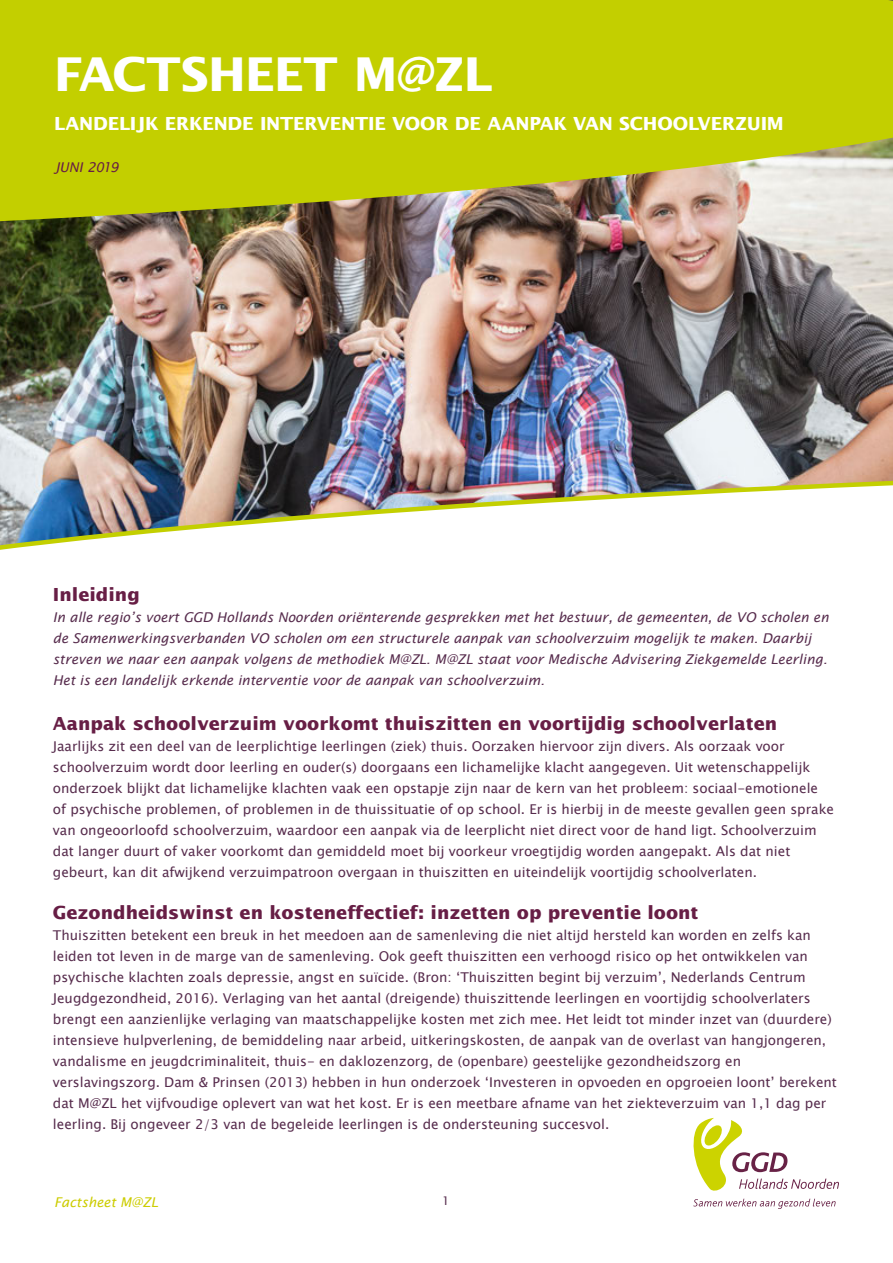
<style>
.page{position:relative;width:893px;height:1263px;background:#fff}
.page>*{position:absolute;margin:0;border:0;box-sizing:border-box;transform-origin:0 0}
.t1{font:700 46.5px "Lucida Sans";letter-spacing:-.02em;color:#fff}
.t2{font:700 18px "Lucida Sans";color:#671e45}
.t3{font:700 18px "Lucida Sans";letter-spacing:-.01em;color:#fff}
.t4{font:13.5px/21px "Lucida Sans Unicode";color:#572c4d}
.t5{font:italic 13.5px/21px "Lucida Sans";color:#572c4d}
.t6{font:italic 13.5px "Lucida Sans";color:#cc0}
.t7{font:italic 13.5px "Lucida Sans";letter-spacing:-.01em;color:#671e45}
.t8{font:12px "Lucida Sans Unicode";color:#572c4d}
</style>
<div class="page">
<svg style="left:693px;top:1118px;width:146px;height:91px"></svg>
<img style="left:0;top:251px;width:893px;height:208px">
<svg style="left:0;top:0;width:893px;height:251px;background:#bbbf21"></svg>
<img style="left:0;top:459px;width:893px;height:91px">
<h1 class="t1" style="left:54px;top:48px;width:440px">FACTSHEET M@ZL</h1>
<h2 class="t3" style="left:54px;top:113px;width:731px">LANDELIJK ERKENDE INTERVENTIE VOOR DE AANPAK VAN SCHOOLVERZUIM</h2>
<p class="t7" style="left:54px;top:159px;width:66px">JUNI 2019</p>
<h2 class="t2" style="left:53px;top:584px;width:89px">Inleiding</h2>
<p class="t5" style="left:53px;top:606px;width:777px">In alle regio’s voert GGD Hollands Noorden oriënterende gesprekken met het bestuur, de gemeenten, de VO scholen en de Samenwerkingsverbanden VO scholen om een structurele aanpak van schoolverzuim mogelijk te maken. Daarbij streven we naar een aanpak volgens de methodiek M@ZL. M@ZL staat voor Medische Advisering Ziekgemelde Leerling.<br>Het is een landelijk erkende interventie voor de aanpak van schoolverzuim.</p>
<h2 class="t2" style="left:53px;top:713px;width:726px">Aanpak schoolverzuim voorkomt thuiszitten en voortijdig schoolverlaten</h2>
<p class="t4" style="left:53px;top:735px;width:783px">Jaarlijks zit een deel van de leerplichtige leerlingen (ziek) thuis. Oorzaken hiervoor zijn divers. Als oorzaak voor schoolverzuim wordt door leerling en ouder(s) doorgaans een lichamelijke klacht aangegeven. Uit wetenschappelijk onderzoek blijkt dat lichamelijke klachten vaak een opstapje zijn naar de kern van het probleem: sociaal-emotionele of psychische problemen, of problemen in de thuissituatie of op school. Er is hierbij in de meeste gevallen geen sprake van ongeoorloofd schoolverzuim, waardoor een aanpak via de leerplicht niet direct voor de hand ligt. Schoolverzuim dat langer duurt of vaker voorkomt dan gemiddeld moet bij voorkeur vroegtijdig worden aangepakt. Als dat niet gebeurt, kan dit afwijkend verzuimpatroon overgaan in thuiszitten en uiteindelijk voortijdig schoolverlaten.</p>
<h2 class="t2" style="left:53px;top:902px;width:647px">Gezondheidswinst en kosteneffectief: inzetten op preventie loont</h2>
<p class="t4" style="left:53px;top:924px;width:785px">Thuiszitten betekent een breuk in het meedoen aan de samenleving die niet altijd hersteld kan worden en zelfs kan leiden tot leven in de marge van de samenleving. Ook geeft thuiszitten een verhoogd risico op het ontwikkelen van psychische klachten zoals depressie, angst en suïcide. (Bron: ‘Thuiszitten begint bij verzuim’, Nederlands Centrum Jeugdgezondheid, 2016). Verlaging van het aantal (dreigende) thuiszittende leerlingen en voortijdig schoolverlaters brengt een aanzienlijke verlaging van maatschappelijke kosten met zich mee. Het leidt tot minder inzet van (duurdere) intensieve hulpverlening, de bemiddeling naar arbeid, uitkeringskosten, de aanpak van de overlast van hangjongeren, vandalisme en jeugdcriminaliteit, thuis- en daklozenzorg, de (openbare) geestelijke gezondheidszorg en verslavingszorg. Dam &amp; Prinsen (2013) hebben in hun onderzoek ‘Investeren in opvoeden en opgroeien loont’ berekent dat M@ZL het vijfvoudige oplevert van wat het kost. Er is een meetbare afname van het ziekteverzuim van 1,1 dag per leerling. Bij ongeveer 2/3 van de begeleide leerlingen is de ondersteuning succesvol.</p>
<p class="t6" style="left:54px;top:1194px;width:106px">Factsheet M@ZL</p>
<p class="t8" style="left:442px;top:1191px;width:9px">1</p>
</div>
